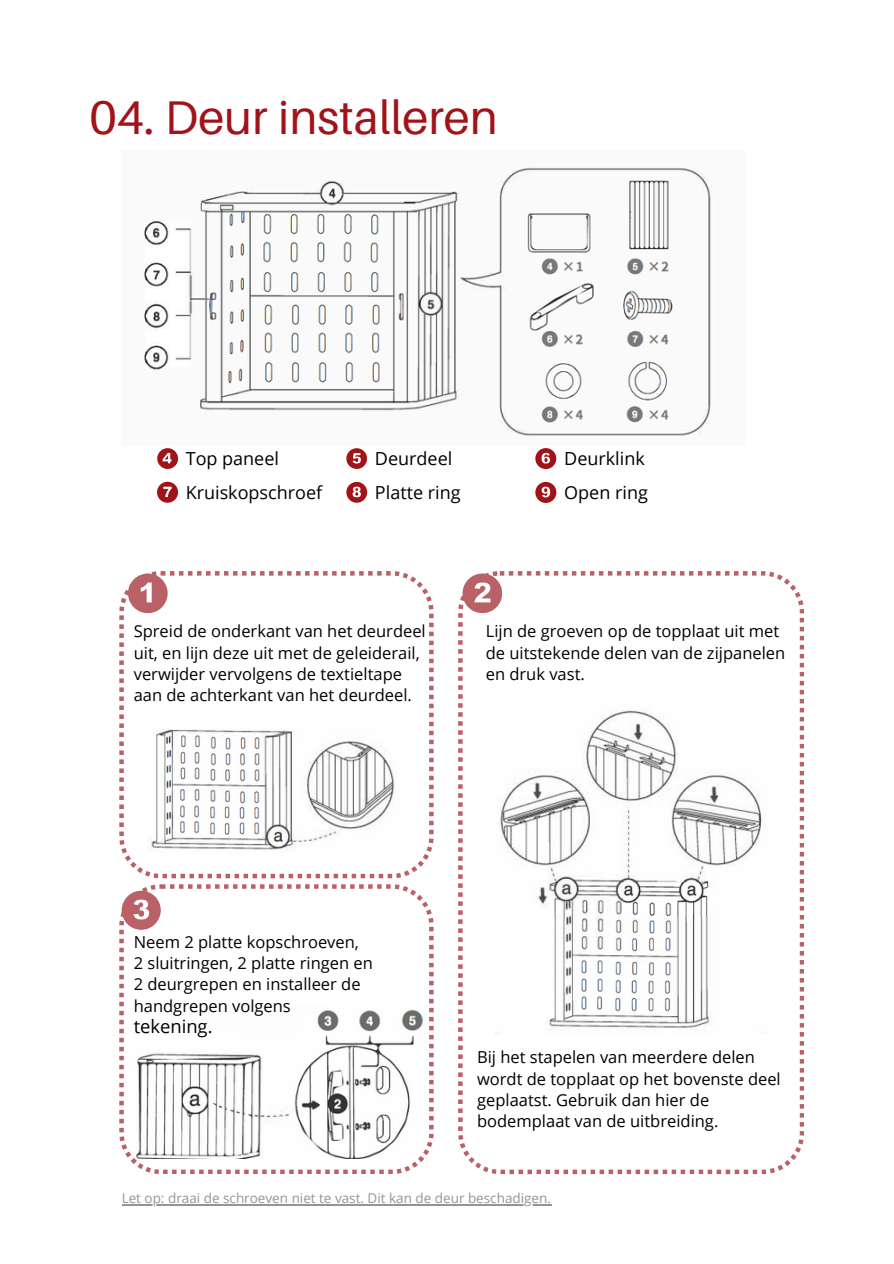
<style>
.page{position:relative;width:894px;height:1264px;background:#fff}
.page>*{position:absolute;margin:0;border:0;box-sizing:border-box;transform-origin:0 0}
.t1{font:47.25px "Aileron";color:#a11318}
.t2{font:18.3px "Open Sans";color:#000}
.t3{font:18px "Open Sans";color:#000}
.t4{font:16.5px/21.3px "Open Sans";color:#000}
.t5{font:13.5px "Open Sans";color:#949494}
</style>
<div class="page">
<svg style="left:458px;top:571px;width:345px;height:603px"></svg>
<svg style="left:119px;top:571px;width:314px;height:307px"></svg>
<svg style="left:128px;top:573px;width:39px;height:40px"></svg>
<svg style="left:119px;top:884px;width:314px;height:289px"></svg>
<svg style="left:462px;top:573px;width:40px;height:40px"></svg>
<img style="left:144px;top:167px;width:571px;height:269px">
<svg style="left:157px;top:448px;width:20px;height:20px"></svg>
<svg style="left:346px;top:448px;width:20px;height:20px"></svg>
<svg style="left:535px;top:448px;width:21px;height:21px"></svg>
<svg style="left:157px;top:482px;width:21px;height:20px"></svg>
<svg style="left:346px;top:482px;width:21px;height:20px"></svg>
<svg style="left:535px;top:482px;width:21px;height:21px"></svg>
<svg style="left:122px;top:890px;width:39px;height:39px"></svg>
<img style="left:148px;top:721px;width:255px;height:132px">
<img style="left:494px;top:694px;width:273px;height:340px">
<hr style="left:122px;top:1204px;width:429px;height:1px;background:#949494">
<h2 class="t1" style="left:89px;top:88px;width:410px">04. Deur installeren</h2>
<p class="t3" style="left:186px;top:446px;width:95px">Top paneel</p>
<h2 class="t3" style="left:375px;top:446px;width:79px">Deurdeel</h2>
<p class="t3" style="left:564px;top:446px;width:82px">Deurklink</p>
<h2 class="t3" style="left:186px;top:480px;width:138px">Kruiskopschroef</h2>
<h2 class="t3" style="left:375px;top:479px;width:87px">Platte ring</h2>
<h2 class="t3" style="left:564px;top:479px;width:85px">Open ring</h2>
<p class="t4" style="left:134px;top:620px;width:293px">Spreid de onderkant van het deurdeel uit, en lijn deze uit met de geleiderail, verwijder vervolgens de textieltape aan de achterkant van het deurdeel.</p>
<p class="t4" style="left:485px;top:620px;width:301px">Lijn de groeven op de topplaat uit met de uitstekende delen van de zijpanelen en druk vast.</p>
<p class="t4" style="left:134px;top:930px;width:241px">Neem 2 platte kopschroeven,<br>2 sluitringen, 2 platte ringen en<br>2 deurgrepen en installeer de handgrepen volgens</p>
<p class="t2" style="left:134px;top:1013px;width:80px">tekening.</p>
<p class="t4" style="left:477px;top:1046px;width:305px">Bij het stapelen van meerdere delen wordt de topplaat op het bovenste deel geplaatst. Gebruik dan hier de bodemplaat van de uitbreiding.</p>
<h2 class="t5" style="left:122px;top:1188px;width:431px">Let op: draai de schroeven niet te vast. Dit kan de deur beschadigen.</h2>
</div>
